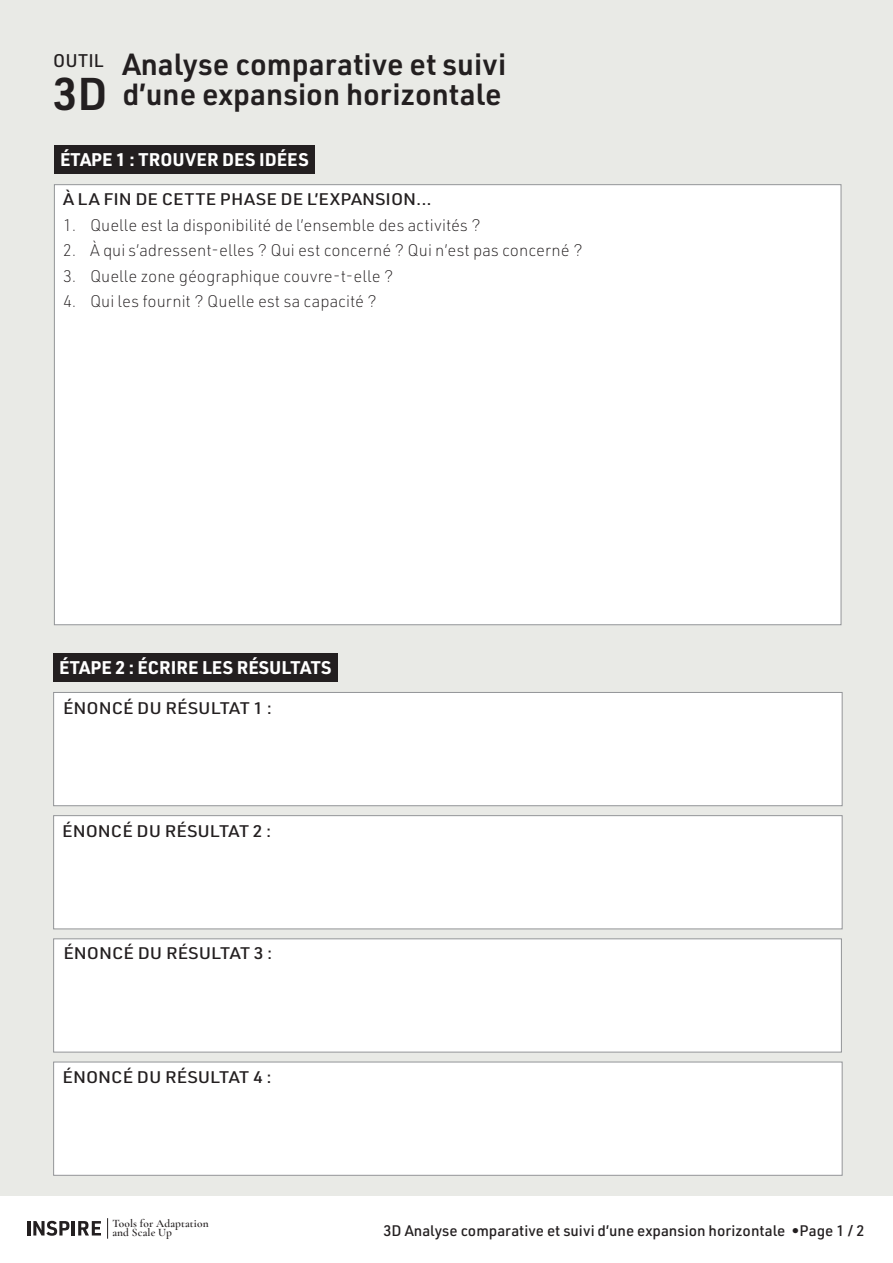
<style>
.page{position:relative;width:893px;height:1263px;background:#fff}
.page>*{position:absolute;margin:0;border:0;box-sizing:border-box;transform-origin:0 0}
.Big_numbers{font:600 45px "URWDIN";color:#231f20}
.T_Title{font:600 30px "URWDIN";color:#231f20}
.T_Steps{font:700 18px "URWDIN";color:#fff}
.T_Tool_above_number{font:500 18px "URWDIN";letter-spacing:.01em;color:#231f20}
.t1{font:200 16.5px "URWDIN";color:#231f20}
.T_H4{font:500 16.5px "URWDIN";color:#231f20;scale:1.1 1}
.T_Footer_tool_name{font:500 15px "URWDIN";color:#231f20}
.t2{font:600 11.4px/9.6px "Cormorant Garamond";letter-spacing:.01em;color:#231f20}
</style>
<div class="page">
<hr style="left:27px;top:1221px;width:3px;height:14px;background:#231f20">
<svg style="left:33px;top:1221px;width:36px;height:15px"></svg>
<hr style="left:72px;top:1221px;width:3px;height:14px;background:#231f20">
<svg style="left:78px;top:1221px;width:23px;height:14px"></svg>
<svg style="left:107px;top:1218px;width:1px;height:21px"></svg>
<div style="left:0;top:0;width:893px;height:1195px;background:#e9eae6"></div>
<div style="left:54px;top:184px;width:787px;height:441px;background:#fff;border:1px solid #939598"></div>
<div style="left:54px;top:145px;width:261px;height:29px;background:#231f20"></div>
<div style="left:53px;top:692px;width:789px;height:114px;background:#fff;border:1px solid #939598"></div>
<div style="left:53px;top:815px;width:789px;height:114px;background:#fff;border:1px solid #939598"></div>
<div style="left:53px;top:938px;width:789px;height:114px;background:#fff;border:1px solid #939598"></div>
<div style="left:53px;top:1062px;width:789px;height:114px;background:#fff;border:1px solid #939598"></div>
<div style="left:53px;top:653px;width:285px;height:28px;background:#231f20"></div>
<p class="T_Title" style="left:122px;top:44px;width:385px">Analyse comparative et suivi</p>
<p class="T_Tool_above_number" style="left:53px;top:48px;width:52px">OUTIL</p>
<p class="Big_numbers" style="left:53px;top:64px;width:56px">3D</p>
<p class="T_Title" style="left:122px;top:74px;width:381px">d’une expansion horizontale</p>
<p class="T_Steps" style="left:60px;top:147px;width:250px">ÉTAPE 1 : TROUVER DES IDÉES</p>
<p class="T_H4" style="left:63px;top:188px;width:337px">À LA FIN DE CETTE PHASE DE L’EXPANSION...</p>
<p class="t1" style="left:63px;top:214px;width:419px">1. Quelle est la disponibilité de l’ensemble des activités ?</p>
<p class="t1" style="left:63px;top:239px;width:521px">2. À qui s’adressent-elles ? Qui est concerné ? Qui n’est pas concerné ?</p>
<p class="t1" style="left:63px;top:265px;width:332px">3. Quelle zone géographique couvre-t-elle ?</p>
<p class="t1" style="left:63px;top:290px;width:315px">4. Qui les fournit ? Quelle est sa capacité ?</p>
<p class="T_Steps" style="left:59px;top:655px;width:274px">ÉTAPE 2 : ÉCRIRE LES RÉSULTATS</p>
<p class="T_H4" style="left:63px;top:697px;width:192px">ÉNONCÉ DU RÉSULTAT 1 :</p>
<p class="T_H4" style="left:62px;top:820px;width:192px">ÉNONCÉ DU RÉSULTAT 2 :</p>
<p class="T_H4" style="left:63px;top:942px;width:192px">ÉNONCÉ DU RÉSULTAT 3 :</p>
<p class="T_H4" style="left:63px;top:1066px;width:192px">ÉNONCÉ DU RÉSULTAT 4 :</p>
<p class="t2" style="left:112px;top:1218px;width:98px">Tools for Adaptation</p>
<p class="t2" style="left:112px;top:1218px;width:61px">Guide to and Scale Up</p>
<p class="T_Footer_tool_name" style="left:383px;top:1221px;width:483px">3D Analyse comparative et suivi d’une expansion horizontale •Page 1 / 2</p>
</div>
